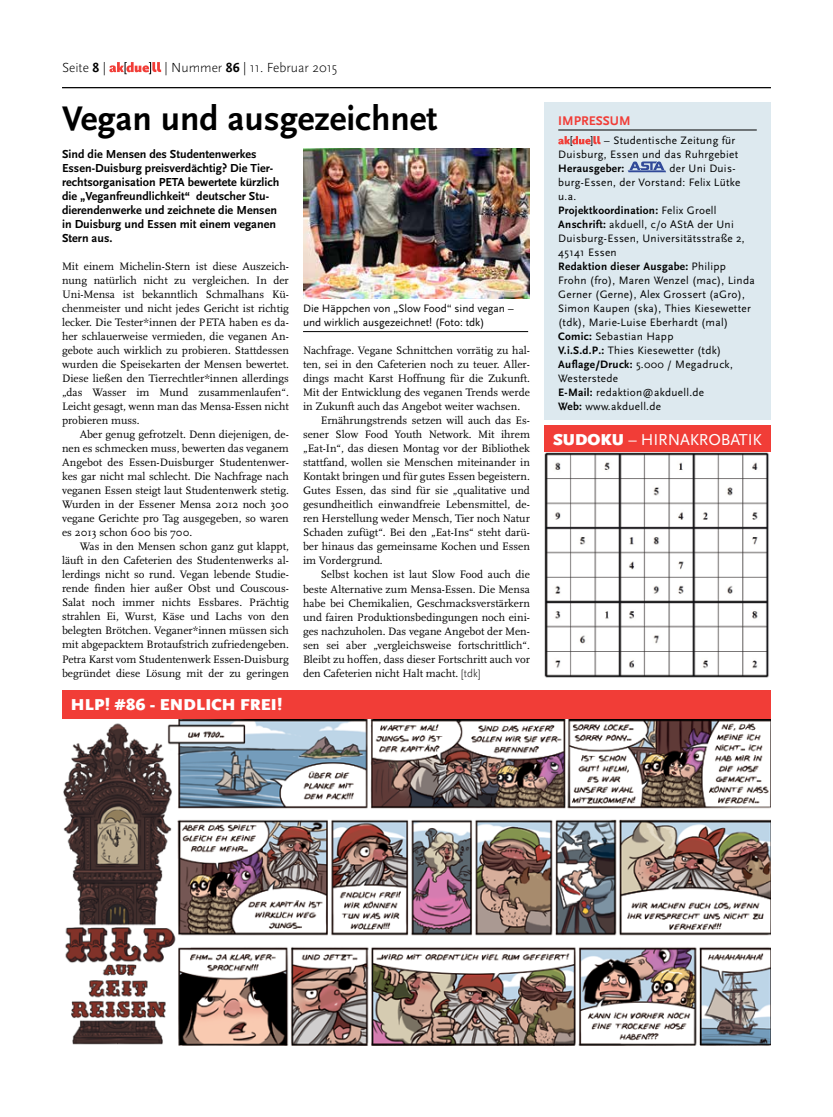
<style>
.page{position:relative;width:833px;height:1117px;background:#fff}
.page>*{position:absolute;margin:0;border:0;box-sizing:border-box;transform-origin:0 0}
.t1{font:700 35.62px "Scala Sans";color:#000}
.t2{font:900 16.5px "Scala Sans";letter-spacing:.01em;color:#fff}
.t3{font:16.5px "Scala Sans";color:#fff}
.t4{font:300 13.75px "Scala Sans";color:#000}
.t5{font:700 13.12px "Scala Sans Caps";color:#f13d37}
.t6{font:700 12.12px/14px "Scala Sans";color:#000}
.t7{font:11.25px/14px "Scala";color:#000;text-align:justify}
.t8{font:11.25px/14px "Scala Sans";letter-spacing:.025em;color:#000;text-align:right}
.t9{font:11.25px/14px "Scala Sans";color:#000}
.t10{font:700 11.25px "Scala Sans";letter-spacing:.025em;color:#000}
.s1{font-family:"Scala Sans Caps";font-weight:700}
.s2{font-family:"Scala Sans";font-weight:300}
.s3{font-weight:700}
.s4{font-weight:900}
</style>
<div class="page">
<svg style="left:109px;top:62px;width:52px;height:12px"></svg>
<hr style="left:62px;top:87px;width:709px;height:1px;background:#000">
<div style="left:62px;top:690px;width:709px;height:28px;background:#f13d37"></div>
<div style="left:544px;top:425px;width:227px;height:28px;background:#f13d37"></div>
<div style="left:544px;top:102px;width:227px;height:317px;background:#dde9ef"></div>
<hr style="left:558px;top:130px;width:198px;height:1px;background:#000">
<svg style="left:558px;top:136px;width:42px;height:10px"></svg>
<svg style="left:627px;top:161px;width:39px;height:11px"></svg>
<img style="left:63px;top:719px;width:708px;height:326px">
<img style="left:544px;top:452px;width:227px;height:226px">
<hr style="left:303px;top:331px;width:225px;height:1px;background:#000">
<img style="left:303px;top:149px;width:227px;height:149px">
<p class="t4" style="left:62px;top:60px;width:45px">Seite <span class="s1">8</span> |</p>
<p class="t4" style="left:165px;top:60px;width:174px">| Nummer <span class="s1">86</span> | 11. Februar 2015</p>
<h1 class="t1" style="left:62px;top:99px;width:377px">Vegan und ausgezeichnet</h1>
<p class="t6" style="left:62px;top:148px;width:219px">Sind die Mensen des Studentenwerkes Essen-Duisburg preisverdächtig? Die Tier&shy;rechtsorganisation PETA bewertete kürzlich die „Veganfreundlichkeit“ deutscher Stu&shy;dierendenwerke und zeichnete die Mensen in Duisburg und Essen mit einem veganen Stern aus.</p>
<p class="t7" style="left:62px;top:260px;width:228px">Mit einem Michelin-Stern ist diese Auszeich&shy;nung natürlich nicht zu vergleichen. In der Uni-Mensa ist bekanntlich Schmalhans Kü&shy;chenmeister und nicht jedes Gericht ist richtig lecker. Die Tester*innen der PETA haben es da&shy;her schlauerweise vermieden, die veganen An&shy;gebote auch wirklich zu probieren. Stattdessen wurden die Speisekarten der Mensen bewertet.<br>Diese ließen den Tierrechtler*innen allerdings „das Wasser im Mund zusammenlaufen“.<br>Leicht gesagt, wenn man das Mensa-Essen nicht probieren muss.</p>
<p class="t7" style="left:62px;top:428px;width:228px;text-indent:18px">Aber genug gefrotzelt. Denn diejenigen, de&shy;nen es schmecken muss, bewerten das veganem Angebot des Essen-Duisburger Studentenwer&shy;kes gar nicht mal schlecht. Die Nachfrage nach veganen Essen steigt laut Studentenwerk stetig.<br>Wurden in der Essener Mensa 2012 noch 300 vegane Gerichte pro Tag ausgegeben, so waren es 2013 schon 600 bis 700.</p>
<p class="t7" style="left:62px;top:540px;width:228px;text-indent:18px">Was in den Mensen schon ganz gut klappt, läuft in den Cafeterien des Studentenwerks al&shy;lerdings nicht so rund. Vegan lebende Studie&shy;rende finden hier außer Obst und Couscous-Salat noch immer nichts Essbares. Prächtig strahlen Ei, Wurst, Käse und Lachs von den belegten Brötchen. Veganer*innen müssen sich mit abgepacktem Brotaufstrich zufriedengeben.<br>Petra Karst vom Studentenwerk Essen-Duisburg begründet diese Lösung mit der zu geringen</p>
<h2 class="t2" style="left:71px;top:695px;width:12px">HLP</h2>
<h2 class="t2" style="left:105px;top:695px;width:179px">! #86 - ENDLICH FREI!</h2>
<p class="t9" style="left:303px;top:302px;width:212px">Die Häppchen von „Slow Food“ sind vegan – und wirklich ausgezeichnet! (Foto: tdk)</p>
<p class="t7" style="left:303px;top:344px;width:228px">Nachfrage. Vegane Schnittchen vorrätig zu hal-</p>
<p class="t7" style="left:303px;top:358px;width:228px">ten, sei in den Cafeterien noch zu teuer. Aller-</p>
<p class="t7" style="left:303px;top:372px;width:228px">dings macht Karst Hoffnung für die Zukunft.</p>
<p class="t7" style="left:303px;top:386px;width:228px">Mit der Entwicklung des veganen Trends werde</p>
<p class="t7" style="left:303px;top:400px;width:219px">in Zukunft auch das Angebot weiter wachsen.</p>
<p class="t7" style="left:321px;top:414px;width:211px">Ernährungstrends setzen will auch das Es-</p>
<p class="t7" style="left:303px;top:428px;width:228px">sener Slow Food Youth Network. Mit ihrem</p>
<p class="t7" style="left:303px;top:442px;width:228px">„Eat-In“, das diesen Montag vor der Bibliothek</p>
<p class="t7" style="left:303px;top:456px;width:228px">stattfand, wollen sie Menschen miteinander in</p>
<p class="t7" style="left:303px;top:470px;width:228px">Kontakt bringen und für gutes Essen begeistern.</p>
<p class="t7" style="left:303px;top:484px;width:228px">Gutes Essen, das sind für sie „qualitative und</p>
<p class="t7" style="left:303px;top:498px;width:228px">gesundheitlich einwandfreie Lebensmittel, de-</p>
<p class="t7" style="left:303px;top:512px;width:228px">ren Herstellung weder Mensch, Tier noch Natur</p>
<p class="t7" style="left:303px;top:526px;width:228px">Schaden zufügt“. Bei den „Eat-Ins“ steht darü-</p>
<p class="t7" style="left:303px;top:540px;width:228px">ber hinaus das gemeinsame Kochen und Essen</p>
<p class="t7" style="left:303px;top:554px;width:81px">im Vordergrund.</p>
<p class="t7" style="left:321px;top:568px;width:211px">Selbst kochen ist laut Slow Food auch die</p>
<p class="t7" style="left:303px;top:582px;width:228px">beste Alternative zum Mensa-Essen. Die Mensa</p>
<p class="t7" style="left:303px;top:596px;width:228px">habe bei Chemikalien, Geschmacksverstärkern</p>
<p class="t7" style="left:303px;top:610px;width:228px">und fairen Produktionsbedingungen noch eini-</p>
<p class="t7" style="left:303px;top:624px;width:228px">ges nachzuholen. Das vegane Angebot der Men-</p>
<p class="t7" style="left:303px;top:638px;width:228px">sen sei aber „vergleichsweise fortschrittlich“.</p>
<p class="t7" style="left:303px;top:652px;width:228px">Bleibt zu hoffen, dass dieser Fortschritt auch vor</p>
<p class="t7" style="left:303px;top:666px;width:179px">den Cafeterien nicht Halt macht. <span class="s2">[tdk]</span></p>
<p class="t5" style="left:558px;top:113px;width:74px">IMPRESSUM</p>
<p class="t8" style="left:558px;top:134px;width:181px">– Studentische Zeitung für<br>Duisburg, Essen und das Ruhrgebiet</p>
<p class="t10" style="left:558px;top:162px;width:68px">Herausgeber:</p>
<p class="t8" style="left:558px;top:162px;width:198px;text-align:left;text-indent:111px">der Uni Duis&shy;burg-Essen, der Vorstand: Felix Lütke u.a.<br><span class="s3">Projektkoordination:</span> Felix Groell<br><span class="s3">Anschrift:</span> akduell, c/o AStA der Uni<br>Duisburg-Essen, Universitätsstraße 2,<br>45141 Essen<br><span class="s3">Redaktion dieser Ausgabe:</span> Philipp<br>Frohn (fro), Maren Wenzel (mac), Linda<br>Gerner (Gerne), Alex Grossert (aGro),<br>Simon Kaupen (ska), Thies Kiesewetter (tdk), Marie-Luise Eberhardt (mal)<br><span class="s3">Comic:</span> Sebastian Happ<br><span class="s3">V.i.S.d.P.:</span> Thies Kiesewetter (tdk)<br><span class="s3">Auflage/Druck:</span> 5.000 / Megadruck,<br>Westerstede<br><span class="s3">E-Mail:</span> redaktion@akduell.de<br><span class="s3">Web:</span> www.akduell.de</p>
<h2 class="t3" style="left:553px;top:430px;width:111px"><span class="s4">SUDOKU</span> – Hirnakrobatik</h2>
</div>
